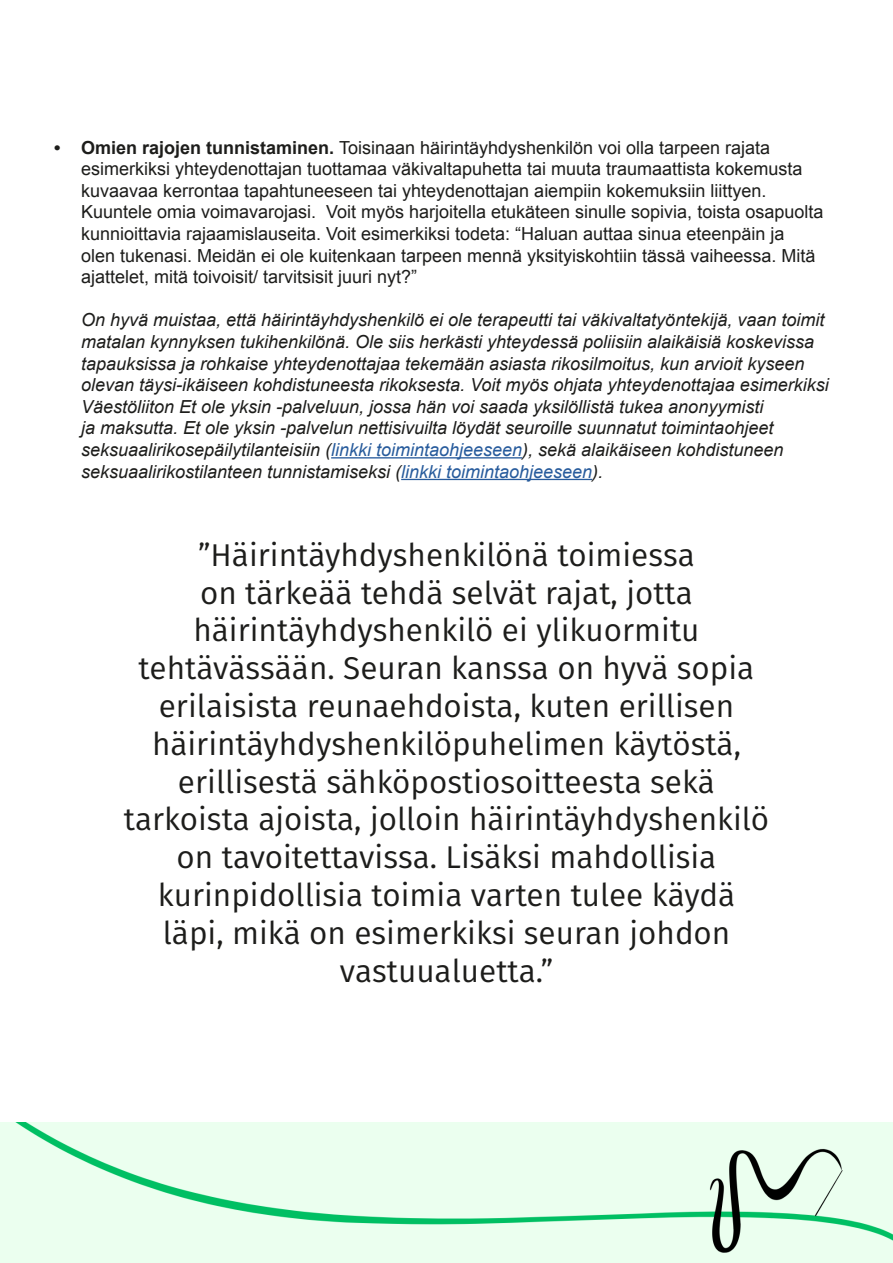
<style>
.page{position:relative;width:893px;height:1263px;background:#fff}
.page>*{position:absolute;margin:0;border:0;box-sizing:border-box;transform-origin:0 0}
.t1{font:31.5px/37.8px "Fira Sans";color:#1d1d1b;text-align:center}
.t2{font:italic 18px/21.6px "Arial";color:#1d1d1b}
.t3{font:18px/21.6px "Arial";color:#1d1d1b}
.s1{font-weight:700}
.s2{color:#275b9c}
</style>
<div class="page">
<hr style="left:331px;top:457px;width:191px;height:1px;background:#275b9c">
<hr style="left:401px;top:479px;width:191px;height:1px;background:#275b9c">
<img style="left:0;top:1123px;width:893px;height:140px">
<p class="t3" style="left:81px;top:137px;width:744px;text-indent:-27px"><span class="s1">• Omien rajojen tunnistaminen.</span> Toisinaan häirintäyhdyshenkilön voi olla tarpeen rajata esimerkiksi yhteydenottajan tuottamaa väkivaltapuhetta tai muuta traumaattista kokemusta kuvaavaa kerrontaa tapahtuneeseen tai yhteydenottajan aiempiin kokemuksiin liittyen.<br>Kuuntele omia voimavarojasi. Voit myös harjoitella etukäteen sinulle sopivia, toista osapuolta kunnioittavia rajaamislauseita. Voit esimerkiksi todeta: “Haluan auttaa sinua eteenpäin ja<br>olen tukenasi. Meidän ei ole kuitenkaan tarpeen mennä yksityiskohtiin tässä vaiheessa. Mitä ajattelet, mitä toivoisit/ tarvitsisit juuri nyt?”</p>
<p class="t2" style="left:81px;top:309px;width:749px">On hyvä muistaa, että häirintäyhdyshenkilö ei ole terapeutti tai väkivaltatyöntekijä, vaan toimit matalan kynnyksen tukihenkilönä. Ole siis herkästi yhteydessä poliisiin alaikäisiä koskevissa tapauksissa ja rohkaise yhteydenottajaa tekemään asiasta rikosilmoitus, kun arvioit kyseen olevan täysi-ikäiseen kohdistuneesta rikoksesta. Voit myös ohjata yhteydenottajaa esimerkiksi Väestöliiton Et ole yksin -palveluun, jossa hän voi saada yksilöllistä tukea anonyymisti<br>ja maksutta. Et ole yksin -palvelun nettisivuilta löydät seuroille suunnatut toimintaohjeet seksuaalirikosepäilytilanteisiin (<span class="s2">linkki toimintaohjeeseen</span>), sekä alaikäiseen kohdistuneen seksuaalirikostilanteen tunnistamiseksi (<span class="s2">linkki toimintaohjeeseen</span>).</p>
<p class="t1" style="left:124px;top:536px;width:647px">”Häirintäyhdyshenkilönä toimiessa<br>on tärkeää tehdä selvät rajat, jotta häirintäyhdyshenkilö ei ylikuormitu tehtävässään. Seuran kanssa on hyvä sopia erilaisista reunaehdoista, kuten erillisen häirintäyhdyshenkilöpuhelimen käytöstä, erillisestä sähköpostiosoitteesta sekä tarkoista ajoista, jolloin häirintäyhdyshenkilö on tavoitettavissa. Lisäksi mahdollisia kurinpidollisia toimia varten tulee käydä läpi, mikä on esimerkiksi seuran johdon vastuualuetta.”</p>
</div>
